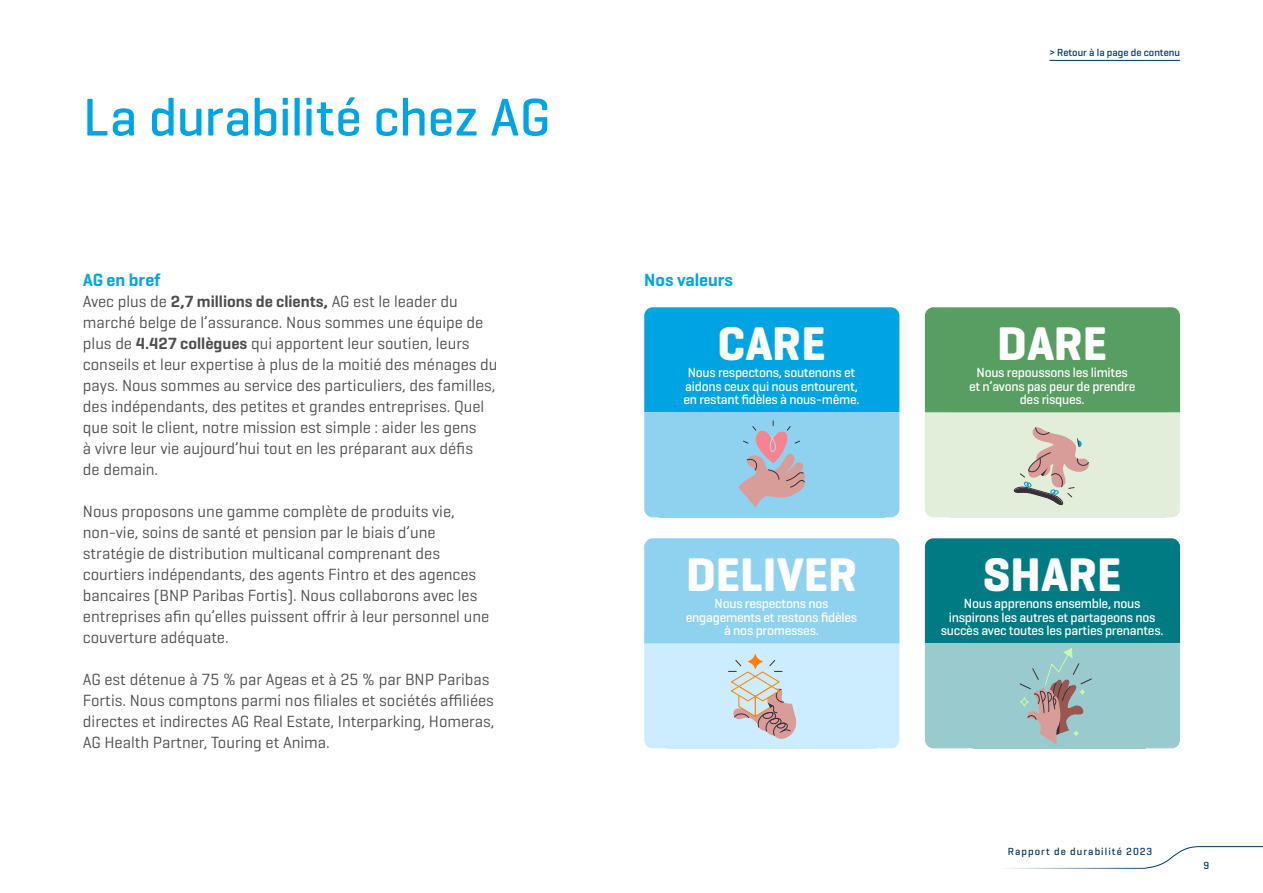
<style>
.page{position:relative;width:1263px;height:893px;background:#fff}
.page>*{position:absolute;margin:0;border:0;box-sizing:border-box;transform-origin:0 0}
.t1{font:500 54px "Geogrotesque";letter-spacing:-.005em;color:#00a4e2}
.t2{font:700 48px "Geogrotesque";color:#fff}
.t3{font:600 18px "Geogrotesque";color:#00a4e2}
.t4{font:16.5px/21px "Geogrotesque";color:#4d4d4f}
.t5{font:500 13.5px/13.5px "Geogrotesque";letter-spacing:-.02em;color:#fff;text-align:center}
.t6{font:500 10.5px "Geogrotesque";letter-spacing:.095em;color:#036}
.t7{font:500 10.5px "Geogrotesque";color:#036}
.s1{font-weight:600}
</style>
<div class="page">
<svg style="left:644px;top:307px;width:255px;height:210px;background:#4bb8e3"></svg>
<svg style="left:925px;top:307px;width:255px;height:210px;background:#9bc19a"></svg>
<svg style="left:644px;top:538px;width:255px;height:210px;background:#addcf2"></svg>
<svg style="left:925px;top:538px;width:255px;height:210px;background:#4da0a5"></svg>
<hr style="left:1049px;top:60px;width:131px;height:1px;background:#036">
<svg style="left:1006px;top:846px;width:257px;height:23px"></svg>
<h1 class="t1" style="left:83px;top:83px;width:469px">La durabilité chez AG</h1>
<p class="t3" style="left:83px;top:269px;width:79px">AG en bref</p>
<p class="t4" style="left:83px;top:291px;width:416px">Avec plus de <span class="s1">2,7 millions de clients,</span> AG est le leader du marché belge de l’assurance. Nous sommes une équipe de plus de <span class="s1">4.427 collègues</span> qui apportent leur soutien, leurs conseils et leur expertise à plus de la moitié des ménages du pays. Nous sommes au service des particuliers, des familles, des indépendants, des petites et grandes entreprises. Quel que soit le client, notre mission est simple : aider les gens<br>à vivre leur vie aujourd’hui tout en les préparant aux défis<br>de demain.</p>
<p class="t4" style="left:83px;top:501px;width:408px">Nous proposons une gamme complète de produits vie, non-vie, soins de santé et pension par le biais d’une stratégie de distribution multicanal comprenant des courtiers indépendants, des agents Fintro et des agences bancaires (BNP Paribas Fortis). Nous collaborons avec les entreprises afin qu’elles puissent offrir à leur personnel une couverture adéquate.</p>
<p class="t4" style="left:83px;top:669px;width:413px">AG est détenue à 75 % par Ageas et à 25 % par BNP Paribas Fortis. Nous comptons parmi nos filiales et sociétés affiliées directes et indirectes AG Real Estate, Interparking, Homeras, AG Health Partner, Touring et Anima.</p>
<p class="t7" style="left:1049px;top:46px;width:132px">&gt; Retour à la page de contenu</p>
<p class="t3" style="left:644px;top:269px;width:90px">Nos valeurs</p>
<h2 class="t2" style="left:717px;top:313px;width:110px">CARE</h2>
<p class="t5" style="left:683px;top:365px;width:178px">Nous respectons, soutenons et aidons ceux qui nous entourent, en restant fidèles à nous-même.</p>
<h2 class="t2" style="left:686px;top:544px;width:172px">DELIVER</h2>
<p class="t5" style="left:686px;top:596px;width:173px">Nous respectons nos engagements et restons fidèles à nos promesses.</p>
<h2 class="t2" style="left:997px;top:313px;width:112px">DARE</h2>
<p class="t5" style="left:969px;top:365px;width:168px">Nous repoussons les limites<br>et n’avons pas peur de prendre des risques.</p>
<h2 class="t2" style="left:983px;top:544px;width:140px">SHARE</h2>
<p class="t5" style="left:941px;top:596px;width:224px">Nous apprenons ensemble, nous inspirons les autres et partageons nos succès avec toutes les parties prenantes.</p>
<p class="t6" style="left:1008px;top:845px;width:146px">Rapport de durabilité 2023</p>
<p class="t6" style="left:1203px;top:858px;width:7px">9</p>
</div>
